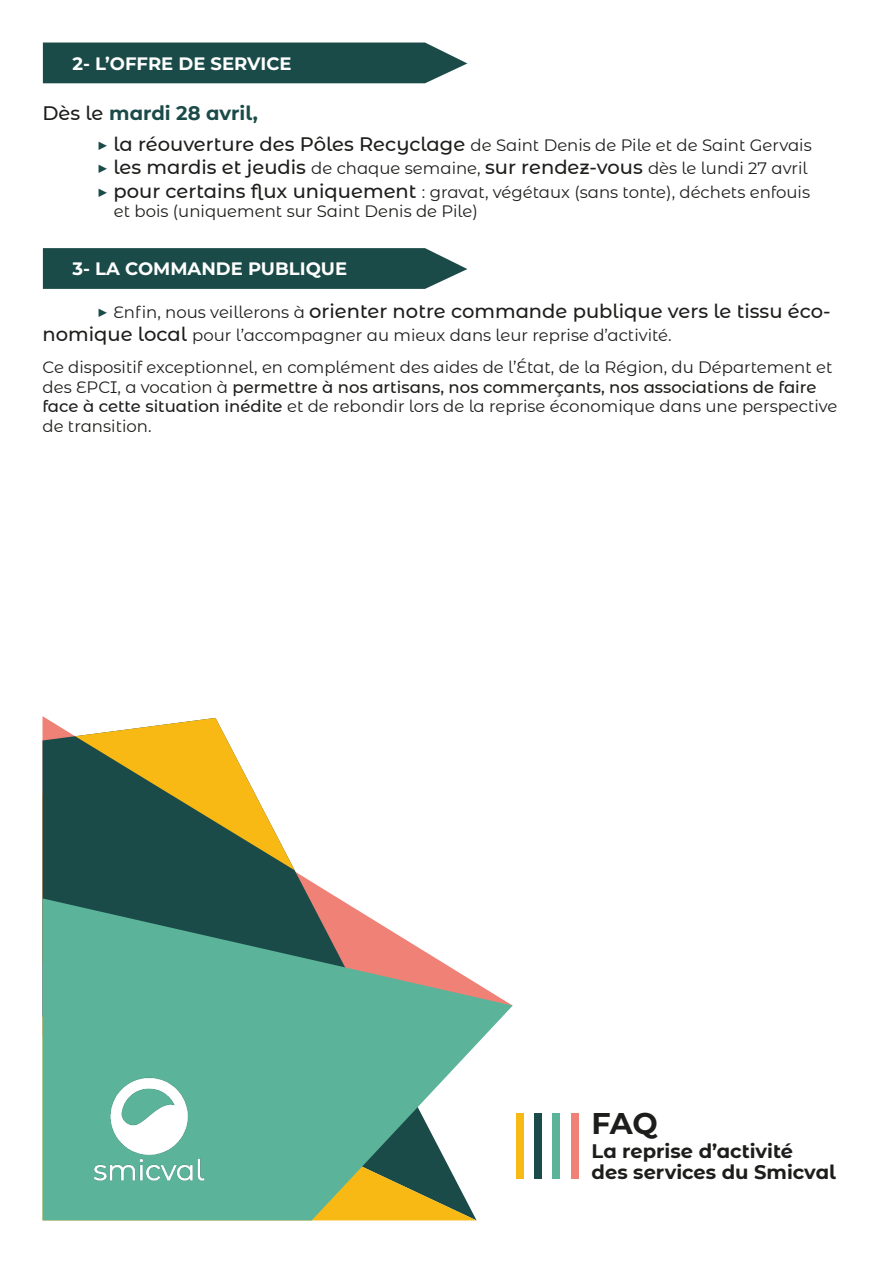
<style>
.page{position:relative;width:893px;height:1263px;background:#fff}
.page>*{position:absolute;margin:0;border:0;box-sizing:border-box;transform-origin:0 0}
.t1{font:700 30px "Montserrat";color:#1d1d1b}
.t2{font:500 19.5px "Montserrat Alternates";color:#1d1d1b}
.t3{font:700 19.5px/21px "Montserrat Alternates";color:#1d1d1b}
.t4{font:700 19.5px "Montserrat Alternates";color:#1b4b48}
.t5{font:700 18px "Montserrat";color:#fff}
.t6{font:16.5px/23.4px "Montserrat Alternates";color:#1d1d1b}
.s1{font-weight:500;color:#1d1d1b}
.s2{font-weight:500;font-size:19.5px;color:#1b4b48}
.s3{font-weight:500;font-size:19.5px}
.s4{color:#1b4b48}
.s5{font-weight:400;font-size:16.5px}
.s6{font-weight:500}
</style>
<div class="page">
<div style="left:517px;top:1113px;width:7px;height:66px;background:#f8b915"></div>
<div style="left:535px;top:1113px;width:7px;height:66px;background:#1b4b48"></div>
<div style="left:553px;top:1113px;width:7px;height:66px;background:#5bb49a"></div>
<div style="left:571px;top:1113px;width:7px;height:66px;background:#f08176"></div>
<svg style="left:43px;top:248px;width:424px;height:41px;background:#265451"></svg>
<div style="left:43px;top:43px;width:424px;height:40px;background:#1b4b48"></div>
<svg style="left:43px;top:718px;width:252px;height:180px"></svg>
<svg style="left:43px;top:898px;width:470px;height:322px;fill:#5bb49a"></svg>
<img style="left:79px;top:1062px;width:141px;height:134px">
<p class="t5" style="left:73px;top:50px;width:221px">2- L’OFFRE DE SERVICE</p>
<p class="t4" style="left:43px;top:99px;width:217px"><span class="s1">Dès le</span> mardi 28 avril,</p>
<p class="t6" style="left:97px;top:133px;width:717px"><span class="s2">▶</span> <span class="s3">la réouverture des Pôles Recyclage</span> de Saint Denis de Pile et de Saint Gervais <span class="s2">▶</span> <span class="s3">les mardis et jeudis</span> de chaque semaine, <span class="s3">sur rendez-vous</span> dès le lundi 27 avril <span class="s2">▶</span> <span class="s3">pour certains flux uniquement</span> : gravat, végétaux (sans tonte), déchets enfouis</p>
<p class="t6" style="left:114px;top:199px;width:365px">et bois (uniquement sur Saint Denis de Pile)</p>
<p class="t5" style="left:73px;top:256px;width:276px">3- LA COMMANDE PUBLIQUE</p>
<p class="t2" style="left:97px;top:297px;width:736px"><span class="s4">▶</span> <span class="s5">Enfin, nous veillerons à</span> orienter notre commande publique vers le tissu éco-</p>
<p class="t6" style="left:43px;top:319px;width:791px;line-height:31.8px"><span class="s3">nomique local</span> pour l’accompagner au mieux dans leur reprise d’activité.<br>Ce dispositif exceptionnel, en complément des aides de l’État, de la Région, du Département et</p>
<p class="t6" style="left:43px;top:376px;width:797px;line-height:19.8px">des EPCI, a vocation à <span class="s6">permettre à nos artisans, nos commerçants, nos associations de faire face à cette situation inédite</span> et de rebondir lors de la reprise économique dans une perspective de transition.</p>
<h1 class="t1" style="left:592px;top:1102px;width:68px">FAQ</h1>
<p class="t3" style="left:592px;top:1139px;width:246px">La reprise d’activité<br>des services du Smicval</p>
</div>
